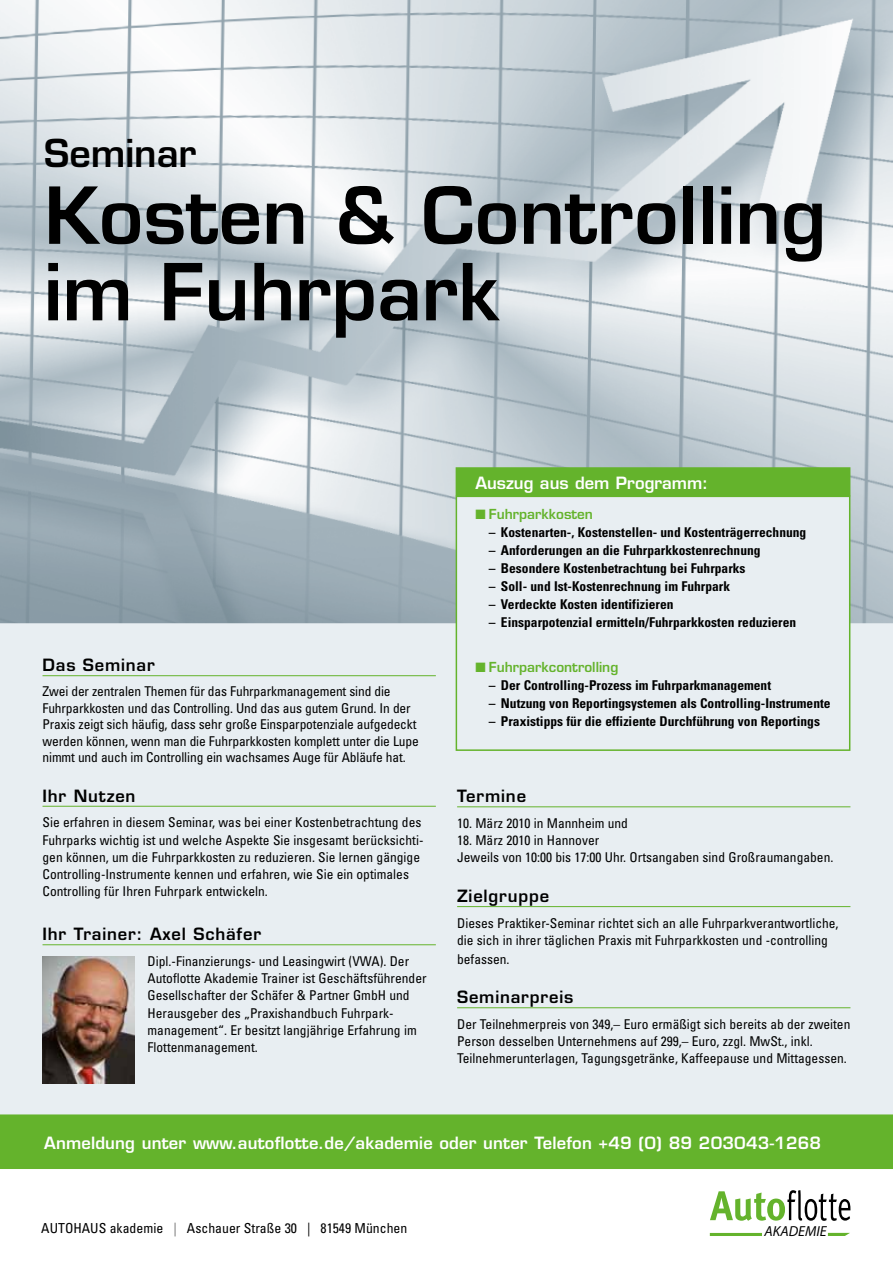
<style>
.page{position:relative;width:893px;height:1263px;background:#fff}
.page>*{position:absolute;margin:0;border:0;box-sizing:border-box;transform-origin:0 0}
.t1{font:600 76.5px/76.5px "Eurostile";color:#000}
.t2{font:600 37.5px "Eurostile";color:#000}
.t3{font:600 16.5px "Eurostile";letter-spacing:.01em;color:#fff}
.t4{font:600 16.5px "Eurostile";letter-spacing:.05em;color:#000}
.t5{font:italic 14.55px "Myriad";color:#000}
.t6{font:condensed 13.8px "Univers LT Std";color:#000}
.t7{font:condensed 13.5px/17.2px "Univers LT Std";color:#000}
.t8{font:700 condensed 13.5px "Univers LT Std";color:#000}
.t9{font:600 13.5px "Eurostile";color:#64b32c}
.s1{color:#6f6f6e}
</style>
<div class="page">
<div style="left:0;top:490px;width:893px;height:635px;background:#e8eef2"></div>
<hr style="left:43px;top:675px;width:393px;height:1px;background:#64b32c">
<hr style="left:43px;top:806px;width:393px;height:1px;background:#64b32c">
<hr style="left:43px;top:944px;width:393px;height:1px;background:#64b32c">
<img style="left:0;top:0;width:893px;height:623px">
<div style="left:456px;top:496px;width:394px;height:255px;background:#e8eef2;border:2px solid #64b32c"></div>
<div style="left:456px;top:467px;width:394px;height:29px;background:#64b32c;border:2px solid #64b32c"></div>
<svg style="left:710px;top:1190px;width:140px;height:31px"></svg>
<hr style="left:710px;top:1233px;width:52px;height:3px;background:#64b32c">
<svg style="left:828px;top:1233px;width:22px;height:3px"></svg>
<hr style="left:457px;top:806px;width:393px;height:1px;background:#64b32c">
<hr style="left:457px;top:906px;width:393px;height:1px;background:#64b32c">
<hr style="left:457px;top:1007px;width:393px;height:1px;background:#64b32c">
<img style="left:43px;top:956px;width:92px;height:127px">
<div style="left:0;top:1114px;width:893px;height:55px;background:#64b32c"></div>
<h2 class="t2" style="left:44px;top:130px;width:154px">Seminar</h2>
<h1 class="t1" style="left:44px;top:176px;width:784px">Kosten &amp; Controlling im Fuhrpark</h1>
<p class="t4" style="left:43px;top:655px;width:114px">Das Seminar</p>
<p class="t7" style="left:43px;top:683px;width:378px;line-height:16.5px">Zwei der zentralen Themen für das Fuhrparkmanagement sind die Fuhrparkkosten und das Controlling. Und das aus gutem Grund. In der Praxis zeigt sich häufig, dass sehr große Einsparpotenziale aufgedeckt werden können, wenn man die Fuhrparkkosten komplett unter die Lupe nimmt und auch im Controlling ein wachsames Auge für Abläufe hat.</p>
<p class="t4" style="left:43px;top:785px;width:94px">Ihr Nutzen</p>
<p class="t7" style="left:43px;top:814px;width:383px">Sie erfahren in diesem Seminar, was bei einer Kostenbetrachtung des Fuhrparks wichtig ist und welche Aspekte Sie insgesamt berücksichti&shy;gen können, um die Fuhrparkkosten zu reduzieren. Sie lernen gängige Controlling-Instrumente kennen und erfahren, wie Sie ein optimales Controlling für Ihren Fuhrpark entwickeln.</p>
<p class="t4" style="left:43px;top:924px;width:220px">Ihr Trainer: Axel Schäfer</p>
<p class="t7" style="left:148px;top:952px;width:281px">Dipl.-Finanzierungs- und Leasingwirt (VWA). Der Autoflotte Akademie Trainer ist Geschäftsführender Gesellschafter der Schäfer &amp; Partner GmbH und Herausgeber des „Praxishandbuch Fuhrpark&shy;management“. Er besitzt langjährige Erfahrung im Flottenmanagement.</p>
<p class="t3" style="left:475px;top:472px;width:234px">Auszug aus dem Programm:</p>
<p class="t9" style="left:475px;top:506px;width:119px">■ Fuhrparkkosten</p>
<p class="t8" style="left:489px;top:524px;width:319px">– Kostenarten-, Kostenstellen- und Kostenträgerrechnung</p>
<p class="t8" style="left:489px;top:542px;width:273px">– Anforderungen an die Fuhrparkkostenrechnung</p>
<p class="t8" style="left:489px;top:560px;width:258px">– Besondere Kostenbetrachtung bei Fuhrparks</p>
<p class="t8" style="left:489px;top:578px;width:243px">– Soll- und Ist-Kostenrechnung im Fuhrpark</p>
<p class="t8" style="left:489px;top:596px;width:186px">– Verdeckte Kosten identifizieren</p>
<p class="t8" style="left:489px;top:614px;width:309px">– Einsparpotenzial ermitteln/Fuhrparkkosten reduzieren</p>
<p class="t9" style="left:475px;top:658px;width:144px">■ Fuhrparkcontrolling</p>
<p class="t8" style="left:489px;top:677px;width:284px">– Der Controlling-Prozess im Fuhrparkmanagement</p>
<p class="t8" style="left:489px;top:695px;width:343px">– Nutzung von Reportingsystemen als Controlling-Instrumente</p>
<p class="t8" style="left:489px;top:713px;width:333px">– Praxistipps für die effiziente Durchführung von Reportings</p>
<p class="t4" style="left:457px;top:786px;width:70px">Termine</p>
<p class="t7" style="left:457px;top:814px;width:172px">10. März 2010 in Mannheim und</p>
<p class="t7" style="left:457px;top:831px;width:378px">18. März 2010 in Hannover<br>Jeweils von 10:00 bis 17:00 Uhr. Ortsangaben sind Großraumangaben.</p>
<p class="t4" style="left:457px;top:885px;width:94px">Zielgruppe</p>
<p class="t7" style="left:457px;top:914px;width:383px">Dieses Praktiker-Seminar richtet sich an alle Fuhrparkverantwortliche, die sich in ihrer täglichen Praxis mit Fuhrparkkosten und -controlling</p>
<p class="t7" style="left:457px;top:950px;width:54px">befassen.</p>
<p class="t4" style="left:457px;top:987px;width:118px">Seminarpreis</p>
<p class="t7" style="left:457px;top:1015px;width:395px">Der Teilnehmerpreis von 349,– Euro ermäßigt sich bereits ab der zweiten<br>Person desselben Unternehmens auf 299,– Euro, zzgl. MwSt., inkl.<br>Teilnehmerunterlagen, Tagungsgetränke, Kaffeepause und Mittagessen.</p>
<p class="t3" style="left:44px;top:1132px;width:779px">Anmeldung unter www.autoflotte.de/akademie oder unter Telefon +49 (0) 89 203043-1268</p>
<p class="t6" style="left:41px;top:1219px;width:368px">AUTOHAUS akademie <span class="s1">|</span> Aschauer Straße 30 | 81549 München</p>
<p class="t5" style="left:764px;top:1224px;width:64px">AKADEMIE</p>
</div>
